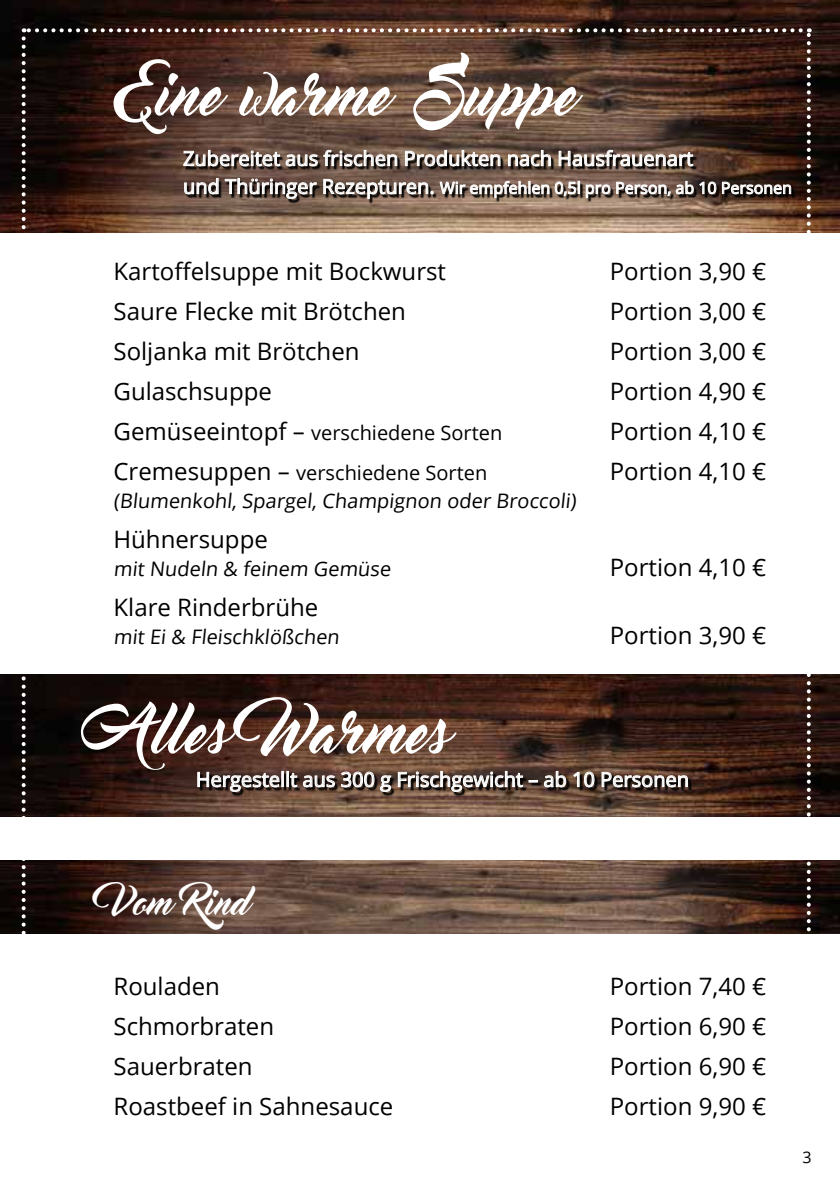
<style>
.page{position:relative;width:840px;height:1191px;background:#fff}
.page>*{position:absolute;margin:0;border:0;box-sizing:border-box;transform-origin:0 0}
.t1{font:58px "Master Of Break";color:#fff}
.t2{font:34px "Master Of Break";color:#fff}
.t3{font:24px "Open Sans";color:#000}
.t4{font:20px "Open Sans";color:#000}
.t5{font:20px "Open Sans";color:#fff}
.t6{font:16px "Open Sans";color:#fff}
.t7{font:16px "Open Sans";color:#000}
.s1{font-size:20px}
.s2{font-size:24px}
</style>
<div class="page">
<img style="left:0;top:860px;width:839px;height:74px">
<img style="left:0;top:675px;width:839px;height:141px">
<img style="left:0;top:0;width:839px;height:232px">
<svg style="left:22px;top:38px;width:4px;height:896px"></svg>
<svg style="left:806px;top:28px;width:4px;height:906px"></svg>
<svg style="left:24px;top:28px;width:776px;height:4px"></svg>
<svg style="left:183px;top:149px;width:608px;height:59px;background:#79675c"></svg>
<div style="left:199px;top:773px;width:492px;height:23px;background:#000;opacity:.94"></div>
<svg style="left:197px;top:771px;width:83px;height:29px;background:#6c5b53"></svg>
<div style="left:281px;top:771px;width:3px;height:16px;border:1px solid #fff"></div>
<div style="left:286px;top:771px;width:3px;height:16px;border:1px solid #fff"></div>
<svg style="left:289px;top:771px;width:102px;height:21px;background:#70615a"></svg>
<svg style="left:397px;top:768px;width:140px;height:32px;background:#705d53"></svg>
<svg style="left:543px;top:770px;width:23px;height:18px"></svg>
<svg style="left:572px;top:771px;width:22px;height:17px"></svg>
<svg style="left:600px;top:771px;width:88px;height:29px;background:#6b584e"></svg>
<h1 class="t1" style="left:113px;top:62px;width:460px">Eine warme Suppe</h1>
<p class="t5" style="left:183px;top:145px;width:511px">Zubereitet aus frischen Produkten nach Hausfrauenart</p>
<p class="t6" style="left:183px;top:177px;width:610px"><span class="s1">und Thüringer Rezepturen.</span> Wir empfehlen 0,5l pro Person, ab 10 Personen</p>
<p class="t3" style="left:113px;top:255px;width:334px">Kartoffelsuppe mit Bockwurst</p>
<p class="t3" style="left:609px;top:255px;width:158px">Portion 3,90 €</p>
<p class="t3" style="left:113px;top:295px;width:294px">Saure Flecke mit Brötchen</p>
<p class="t3" style="left:609px;top:295px;width:158px">Portion 3,00 €</p>
<p class="t3" style="left:113px;top:335px;width:247px">Soljanka mit Brötchen</p>
<p class="t3" style="left:609px;top:335px;width:158px">Portion 3,00 €</p>
<p class="t3" style="left:113px;top:375px;width:160px">Gulaschsuppe</p>
<p class="t3" style="left:609px;top:375px;width:158px">Portion 4,90 €</p>
<p class="t4" style="left:113px;top:419px;width:390px"><span class="s2">Gemüseeintopf –</span> verschiedene Sorten</p>
<p class="t3" style="left:609px;top:415px;width:158px">Portion 4,10 €</p>
<p class="t4" style="left:113px;top:459px;width:375px"><span class="s2">Cremesuppen –</span> verschiedene Sorten</p>
<p class="t3" style="left:609px;top:455px;width:158px">Portion 4,10 €</p>
<p class="t4" style="left:113px;top:487px;width:466px">(Blumenkohl, Spargel, Champignon oder Broccoli)</p>
<p class="t3" style="left:113px;top:523px;width:156px">Hühnersuppe</p>
<p class="t4" style="left:113px;top:555px;width:281px">mit Nudeln &amp; feinem Gemüse</p>
<p class="t3" style="left:609px;top:551px;width:158px">Portion 4,10 €</p>
<p class="t3" style="left:113px;top:591px;width:206px">Klare Rinderbrühe</p>
<p class="t4" style="left:113px;top:623px;width:230px">mit Ei &amp; Fleischklößchen</p>
<p class="t3" style="left:609px;top:619px;width:158px">Portion 3,90 €</p>
<h1 class="t1" style="left:113px;top:699px;width:334px">Alles Warmes</h1>
<p class="t5" style="left:196px;top:765px;width:494px">Hergestellt aus 300 g Frischgewicht – ab 10 Personen</p>
<h2 class="t2" style="left:113px;top:883px;width:136px">Vom Rind</h2>
<p class="t3" style="left:113px;top:969px;width:108px">Rouladen</p>
<p class="t3" style="left:609px;top:969px;width:158px">Portion 7,40 €</p>
<p class="t3" style="left:113px;top:1009px;width:162px">Schmorbraten</p>
<p class="t3" style="left:609px;top:1009px;width:158px">Portion 6,90 €</p>
<p class="t3" style="left:113px;top:1049px;width:141px">Sauerbraten</p>
<p class="t3" style="left:609px;top:1049px;width:158px">Portion 6,90 €</p>
<p class="t3" style="left:113px;top:1089px;width:281px">Roastbeef in Sahnesauce</p>
<p class="t3" style="left:609px;top:1089px;width:158px">Portion 9,90 €</p>
<p class="t7" style="left:802px;top:1145px;width:11px">3</p>
</div>
